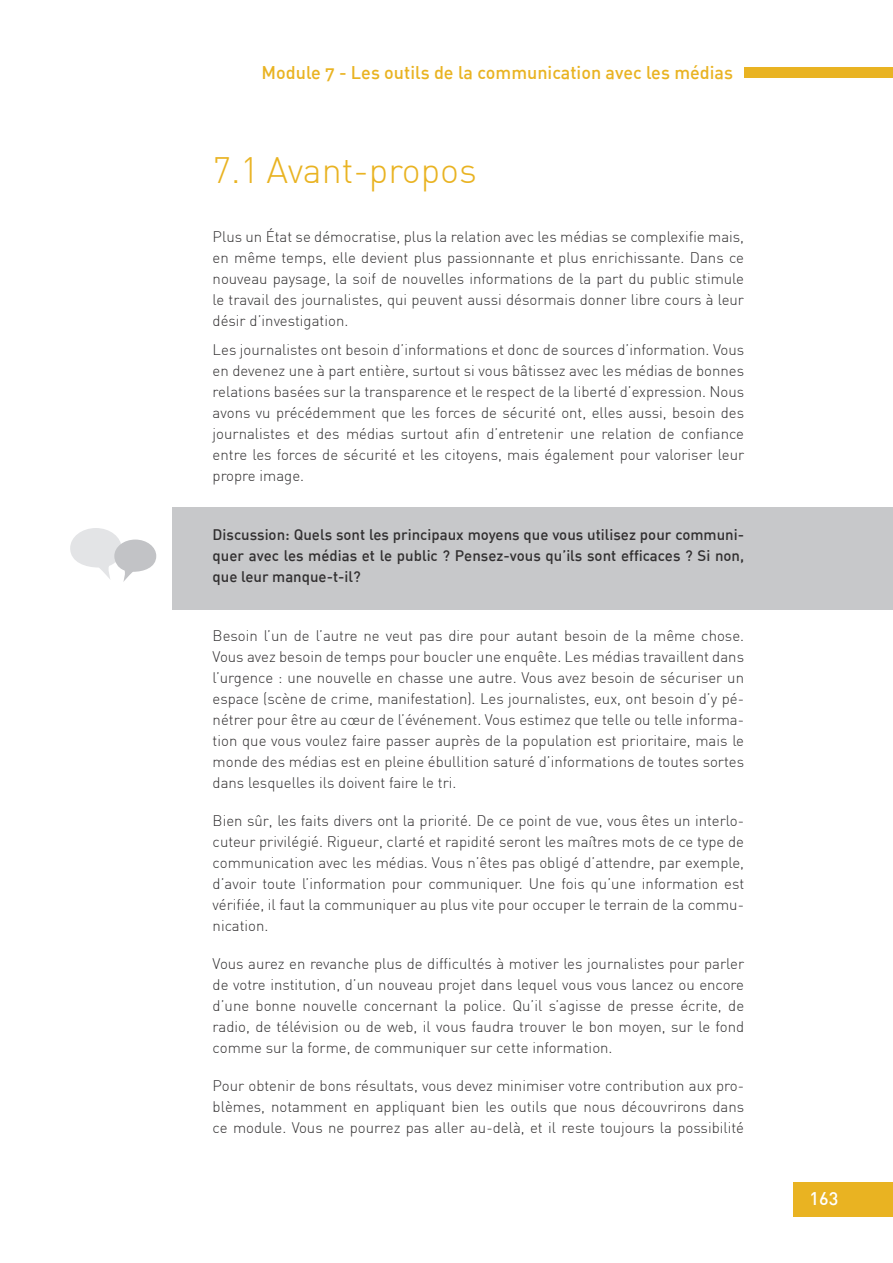
<style>
.page{position:relative;width:893px;height:1263px;background:#fff}
.page>*{position:absolute;margin:0;border:0;box-sizing:border-box;transform-origin:0 0}
.t1{font:300 36px "DIN";color:#e9b322}
.t2{font:18px "DIN Medium Alternate";color:#e9b322}
.t3{font:500 18px "DIN";color:#fff}
.t4{font:300 15px/21px "DIN";color:#312f30;text-align:justify}
.t5{font:15px/21px "DIN Medium Alternate";color:#312f30;text-align:justify}
</style>
<div class="page">
<div style="left:793px;top:1182px;width:100px;height:34px;background:#e9b322"></div>
<div style="left:744px;top:67px;width:149px;height:10px;background:#e9b322"></div>
<div style="left:172px;top:508px;width:721px;height:102px;background:#c7c8ca"></div>
<svg style="left:70px;top:528px;width:86px;height:54px"></svg>
<p class="t2" style="left:261px;top:61px;width:473px">Module 7 - Les outils de la communication avec les médias</p>
<h1 class="t1" style="left:213px;top:147px;width:266px">7.1 Avant-propos</h1>
<p class="t4" style="left:213px;top:225px;width:533px">Plus un État se démocratise, plus la relation avec les médias se complexifie mais, en même temps, elle devient plus passionnante et plus enrichissante. Dans ce nouveau paysage, la soif de nouvelles informations de la part du public stimule le travail des journalistes, qui peuvent aussi désormais donner libre cours à leur désir d’investigation.</p>
<p class="t4" style="left:213px;top:339px;width:533px">Les journalistes ont besoin d’informations et donc de sources d’information. Vous en devenez une à part entière, surtout si vous bâtissez avec les médias de bonnes relations basées sur la transparence et le respect de la liberté d’expression. Nous avons vu précédemment que les forces de sécurité ont, elles aussi, besoin des journalistes et des médias surtout afin d’entretenir une relation de confiance entre les forces de sécurité et les citoyens, mais également pour valoriser leur propre image.</p>
<p class="t5" style="left:213px;top:524px;width:533px">Discussion: Quels sont les principaux moyens que vous utilisez pour communi&shy;quer avec les médias et le public ? Pensez-vous qu’ils sont efficaces ? Si non, que leur manque-t-il?</p>
<p class="t4" style="left:213px;top:625px;width:533px">Besoin l’un de l’autre ne veut pas dire pour autant besoin de la même chose.<br>Vous avez besoin de temps pour boucler une enquête. Les médias travaillent dans l’urgence : une nouvelle en chasse une autre. Vous avez besoin de sécuriser un espace (scène de crime, manifestation). Les journalistes, eux, ont besoin d’y pé&shy;nétrer pour être au cœur de l’événement. Vous estimez que telle ou telle informa&shy;tion que vous voulez faire passer auprès de la population est prioritaire, mais le monde des médias est en pleine ébullition saturé d’informations de toutes sortes dans lesquelles ils doivent faire le tri.</p>
<p class="t4" style="left:213px;top:810px;width:533px">Bien sûr, les faits divers ont la priorité. De ce point de vue, vous êtes un interlo&shy;cuteur privilégié. Rigueur, clarté et rapidité seront les maîtres mots de ce type de communication avec les médias. Vous n’êtes pas obligé d’attendre, par exemple, d’avoir toute l’information pour communiquer. Une fois qu’une information est vérifiée, il faut la communiquer au plus vite pour occuper le terrain de la commu&shy;nication.</p>
<p class="t4" style="left:213px;top:953px;width:533px">Vous aurez en revanche plus de difficultés à motiver les journalistes pour parler de votre institution, d’un nouveau projet dans lequel vous vous lancez ou encore d’une bonne nouvelle concernant la police. Qu’il s’agisse de presse écrite, de radio, de télévision ou de web, il vous faudra trouver le bon moyen, sur le fond comme sur la forme, de communiquer sur cette information.</p>
<p class="t4" style="left:213px;top:1075px;width:533px">Pour obtenir de bons résultats, vous devez minimiser votre contribution aux pro&shy;blèmes, notamment en appliquant bien les outils que nous découvrirons dans ce module. Vous ne pourrez pas aller au-delà, et il reste toujours la possibilité</p>
<p class="t3" style="left:810px;top:1187px;width:30px">163</p>
</div>
